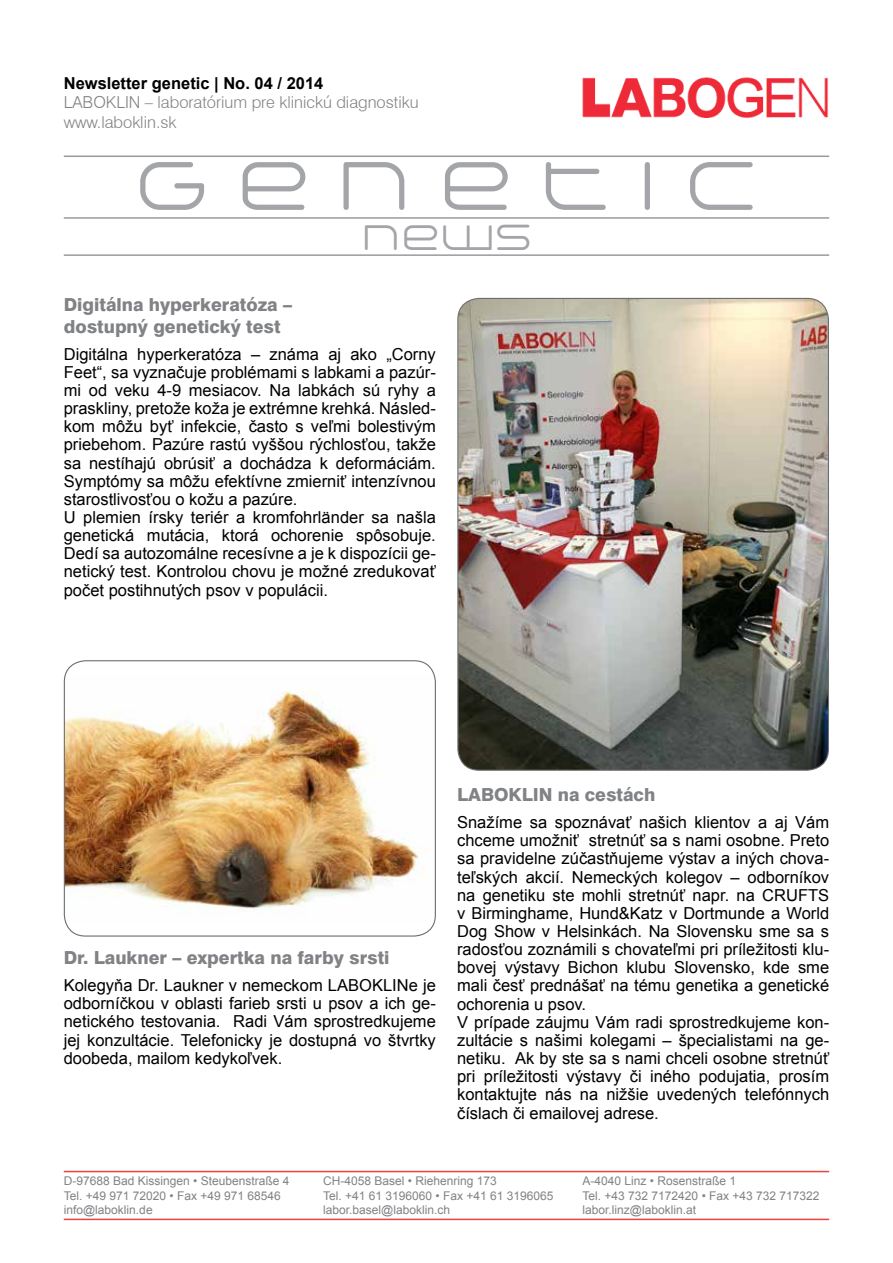
<style>
.page{position:relative;width:893px;height:1263px;background:#fff}
.page>*{position:absolute;margin:0;border:0;box-sizing:border-box;transform-origin:0 0}
.t1{font:300 69px "Arkitech Round";color:#a3a5a8}
.t2{font:300 36px "Arkitech Round";color:#a3a5a8}
.t3{font:800 18px/21.6px "Swiss 721 BT";color:#808285}
.t4{font:16.5px/18.1px "Arial";color:#000}
.t5{font:300 16.5px/19.8px "Swiss 721 BT";color:#808285}
.t6{font:700 16.5px "Arial";color:#000}
.t7{font:12px/14.4px "Arial";color:#808285}
</style>
<div class="page">
<hr style="left:64px;top:156px;width:765px;height:1px;background:#6d6e71">
<hr style="left:64px;top:217px;width:765px;height:2px;background:#6d6e71">
<hr style="left:64px;top:254px;width:765px;height:2px;background:#6d6e71">
<img style="left:583px;top:77px;width:245px;height:41px">
<img style="left:64px;top:674px;width:370px;height:248px">
<div style="left:64px;top:660px;width:372px;height:276px;border:1px solid #6d6e71;border-radius:21px"></div>
<img style="left:458px;top:298px;width:370px;height:471px">
<hr style="left:64px;top:1219px;width:765px;height:1px;background:#ef413d">
<hr style="left:64px;top:1171px;width:765px;height:1px;background:#ef413d">
<p class="t6" style="left:64px;top:72px;width:261px">Newsletter genetic | No. 04 / 2014</p>
<p class="t5" style="left:64px;top:92px;width:356px">LABOKLIN – laboratórium pre klinickú diagnostiku www.laboklin.sk</p>
<h1 class="t1" style="left:133px;top:139px;width:628px">G E N E T I C</h1>
<h2 class="t2" style="left:361px;top:213px;width:172px">NEWS</h2>
<p class="t3" style="left:64px;top:294px;width:230px">Digitálna hyperkeratóza – dostupný genetický test</p>
<p class="t4" style="left:64px;top:345px;width:374px">Digitálna hyperkeratóza – známa aj ako „Corny Feet“, sa vyznačuje problémami s labkami a pazúr&shy;mi od veku 4-9 mesiacov. Na labkách sú ryhy a praskliny, pretože koža je extrémne krehká. Násled&shy;kom môžu byť infekcie, často s veľmi bolestivým priebehom. Pazúre rastú vyššou rýchlosťou, takže sa nestíhajú obrúsiť a dochádza k deformáciám.<br>Symptómy sa môžu efektívne zmierniť intenzívnou starostlivosťou o kožu a pazúre.<br>U plemien írsky teriér a kromfohrländer sa našla genetická mutácia, ktorá ochorenie spôsobuje.<br>Dedí sa autozomálne recesívne a je k dispozícii ge&shy;netický test. Kontrolou chovu je možné zredukovať počet postihnutých psov v populácii.</p>
<p class="t3" style="left:64px;top:947px;width:327px">Dr. Laukner – expertka na farby srsti</p>
<p class="t4" style="left:64px;top:976px;width:374px;text-align:justify">Kolegyňa Dr. Laukner v nemeckom LABOKLINe je odborníčkou v oblasti farieb srsti u psov a ich ge&shy;netického testovania. Radi Vám sprostredkujeme jej konzultácie. Telefonicky je dostupná vo štvrtky doobeda, mailom kedykoľvek.</p>
<p class="t3" style="left:457px;top:784px;width:200px">LABOKLIN na cestách</p>
<p class="t4" style="left:457px;top:813px;width:374px">Snažíme sa spoznávať našich klientov a aj Vám chceme umožniť stretnúť sa s nami osobne. Preto sa pravidelne zúčastňujeme výstav a iných chova&shy;teľských akcií. Nemeckých kolegov – odborníkov na genetiku ste mohli stretnúť napr. na CRUFTS v Birminghame, Hund&amp;Katz v Dortmunde a World Dog Show v Helsinkách. Na Slovensku sme sa s radosťou zoznámili s chovateľmi pri príležitosti klu&shy;bovej výstavy Bichon klubu Slovensko, kde sme mali česť prednášať na tému genetika a genetické ochorenia u psov.<br>V prípade záujmu Vám radi sprostredkujeme kon&shy;zultácie s našimi kolegami – špecialistami na ge&shy;netiku. Ak by ste sa s nami chceli osobne stretnúť pri príležitosti výstavy či iného podujatia, prosím kontaktujte nás na nižšie uvedených telefónnych číslach či emailovej adrese.</p>
<p class="t7" style="left:64px;top:1174px;width:227px">D-97688 Bad Kissingen • Steubenstraße 4<br>Tel. +49 971 72020 • Fax +49 971 68546 info@laboklin.de</p>
<p class="t7" style="left:323px;top:1174px;width:232px">CH-4058 Basel • Riehenring 173<br>Tel. +41 61 3196060 • Fax +41 61 3196065 labor.basel@laboklin.ch</p>
<p class="t7" style="left:583px;top:1174px;width:239px">A-4040 Linz • Rosenstraße 1<br>Tel. +43 732 7172420 • Fax +43 732 717322 labor.linz@laboklin.at</p>
</div>
